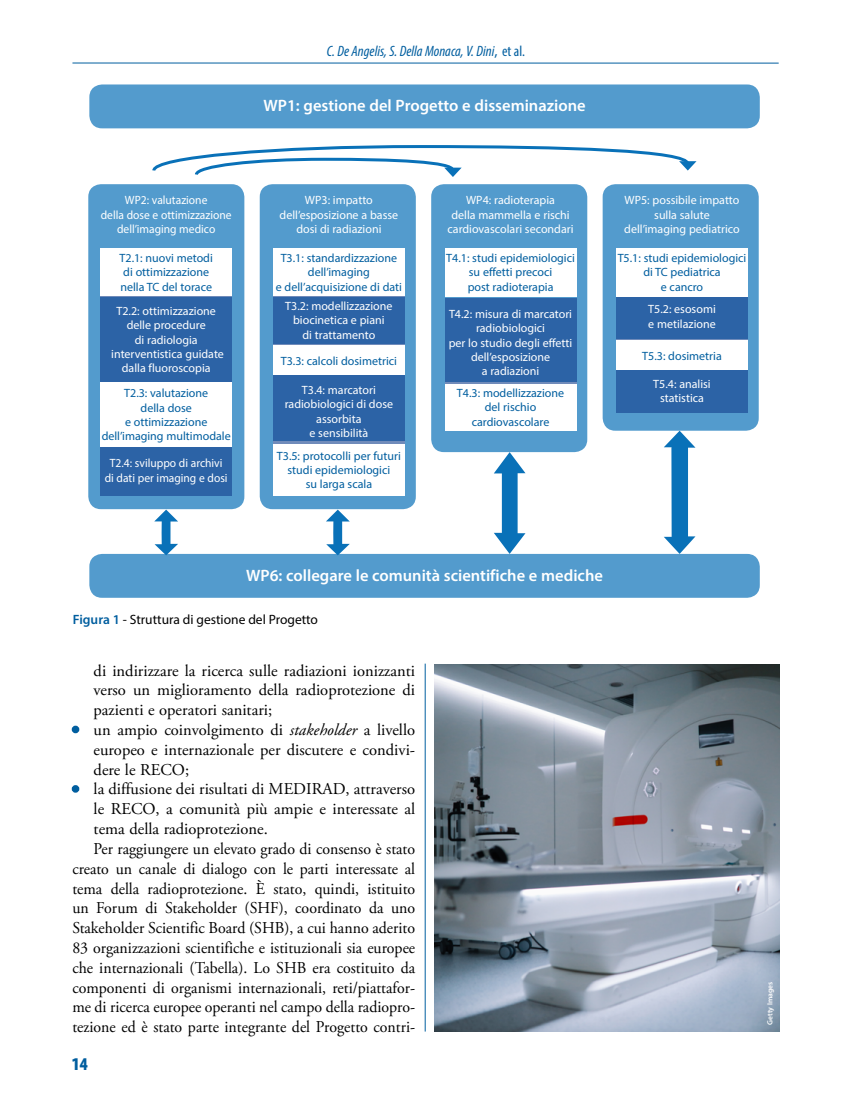
<style>
.page{position:relative;width:851px;height:1106px;background:#fff}
.page>*{position:absolute;margin:0;border:0;box-sizing:border-box;transform-origin:0 0}
.t1{font:900 condensed 18px "Myriad Pro";color:#005e9f}
.t2{font:16.5px "Adobe Garamond Pro";color:#000;scale:.96 1}
.t3{font:16.5px/19.8px "Adobe Garamond Pro";color:#000;text-align:justify}
.t4{font:600 16.5px "Myriad Pro";color:#fff}
.t5{font:italic condensed 15px "Myriad Pro";color:#005e9f}
.t6{font:13.5px "Myriad Pro";color:#000}
.t7{font:12px/14.4px "Myriad Pro";color:#fff;text-align:center}
.t8{font:12px/14.4px "Myriad Pro";color:#005e9f;text-align:center}
.t9{font:12px/14.4px "Myriad Pro";color:#fff;text-align:center;scale:.96 1}
.t10{font:600 7.5px "Myriad Pro";color:#fff}
.s1{font-style:normal;font-stretch:normal}
.s2{font-style:normal}
.s3{font-weight:600;color:#005e9f}
.s4{color:#005e9f}
.s5{font-style:italic}
</style>
<div class="page">
<hr style="left:72px;top:63px;width:706px;height:1px;background:#005e9f">
<hr style="left:425px;top:663px;width:1px;height:368px;background:#005e9f">
<div style="left:72px;top:725px;width:7px;height:8px;border:3px solid #005e9f;border-radius:50%"></div>
<div style="left:72px;top:785px;width:7px;height:7px;border:3px solid #005e9f;border-radius:50%"></div>
<div style="left:88px;top:184px;width:156px;height:325px;background:#539bcd;border-radius:13px"></div>
<div style="left:602px;top:184px;width:156px;height:247px;background:#539bcd;border-radius:13px"></div>
<div style="left:431px;top:184px;width:156px;height:268px;background:#539bcd;border-radius:13px"></div>
<div style="left:260px;top:184px;width:156px;height:325px;background:#539bcd;border-radius:13px"></div>
<div style="left:100px;top:248px;width:132px;height:48px;background:#fff"></div>
<div style="left:273px;top:248px;width:132px;height:48px;background:#fff"></div>
<div style="left:100px;top:382px;width:132px;height:65px;background:#fff"></div>
<div style="left:273px;top:441px;width:132px;height:54px;background:#fff"></div>
<div style="left:444px;top:383px;width:132px;height:48px;background:#fff"></div>
<div style="left:616px;top:340px;width:131px;height:30px;background:#fff"></div>
<div style="left:273px;top:344px;width:132px;height:31px;background:#fff"></div>
<div style="left:273px;top:296px;width:132px;height:48px;background:#2c63a6"></div>
<div style="left:273px;top:375px;width:132px;height:68px;background:#2c63a6"></div>
<div style="left:100px;top:447px;width:132px;height:48px;background:#2c63a6"></div>
<div style="left:100px;top:296px;width:132px;height:86px;background:#2c63a6"></div>
<div style="left:444px;top:297px;width:132px;height:86px;background:#2c63a6"></div>
<div style="left:616px;top:296px;width:131px;height:43px;background:#2c63a6"></div>
<div style="left:616px;top:370px;width:131px;height:43px;background:#2c63a6"></div>
<div style="left:444px;top:248px;width:132px;height:48px;background:#fff"></div>
<div style="left:616px;top:248px;width:131px;height:48px;background:#fff"></div>
<div style="left:89px;top:84px;width:670px;height:44px;background:#539bcd;border-radius:13px"></div>
<svg style="left:152px;top:145px;width:544px;height:32px"></svg>
<div style="left:89px;top:554px;width:670px;height:44px;background:#539bcd;border-radius:13px"></div>
<svg style="left:154px;top:509px;width:24px;height:46px"></svg>
<svg style="left:326px;top:509px;width:24px;height:46px"></svg>
<svg style="left:493px;top:452px;width:32px;height:102px"></svg>
<svg style="left:663px;top:431px;width:32px;height:123px"></svg>
<img style="left:434px;top:664px;width:345px;height:367px">
<p class="t5" style="left:326px;top:42px;width:200px">C. De Angelis, S. Della Monaca, V. Dini<span class="s1">,</span> <span class="s2">et al.</span></p>
<h2 class="t4" style="left:263px;top:95px;width:323px">WP1: gestione del Progetto e disseminazione</h2>
<p class="t9" style="left:101px;top:193px;width:138px">WP2: valutazione<br>della dose e ottimizzazione dell’imaging medico</p>
<p class="t7" style="left:279px;top:193px;width:120px">WP3: impatto dell’esposizione a basse dosi di radiazioni</p>
<p class="t7" style="left:447px;top:193px;width:128px">WP4: radioterapia<br>della mammella e rischi cardiovascolari secondari</p>
<p class="t7" style="left:624px;top:193px;width:117px">WP5: possibile impatto sulla salute dell’imaging pediatrico</p>
<p class="t8" style="left:276px;top:250px;width:128px">T3.1: standardizzazione dell’imaging<br>e dell’acquisizione di dati</p>
<p class="t8" style="left:119px;top:250px;width:95px;text-align:left">T2.1: nuovi metodi di ottimizzazione nella TC del torace</p>
<p class="t8" style="left:446px;top:250px;width:130px">T4.1: studi epidemiologici su effetti precoci<br>post radioterapia</p>
<p class="t8" style="left:617px;top:250px;width:130px">T5.1: studi epidemiologici di TC pediatrica<br>e cancro</p>
<p class="t7" style="left:448px;top:306px;width:125px">T4.2: misura di marcatori radiobiologici<br>per lo studio degli effetti dell’esposizione<br>a radiazioni</p>
<p class="t7" style="left:648px;top:302px;width:69px;text-align:left">T5.2: esosomi e metilazione</p>
<p class="t7" style="left:653px;top:376px;width:59px">T5.4: analisi statistica</p>
<p class="t7" style="left:285px;top:298px;width:109px">T3.2: modellizzazione biocinetica e piani<br>di trattamento</p>
<p class="t7" style="left:111px;top:303px;width:114px">T2.2: ottimizzazione delle procedure<br>di radiologia interventistica guidate dalla fluoroscopia</p>
<p class="t8" style="left:642px;top:348px;width:81px">T5.3: dosimetria</p>
<p class="t8" style="left:281px;top:353px;width:118px">T3.3: calcoli dosimetrici</p>
<p class="t7" style="left:284px;top:382px;width:110px">T3.4: marcatori radiobiologici di dose assorbita<br>e sensibilità</p>
<p class="t8" style="left:457px;top:385px;width:109px">T4.3: modellizzazione del rischio cardiovascolare</p>
<p class="t8" style="left:102px;top:386px;width:130px">T2.3: valutazione<br>della dose<br>e ottimizzazione dell’imaging multimodale</p>
<p class="t9" style="left:105px;top:456px;width:129px">T2.4: sviluppo di archivi di dati per imaging e dosi</p>
<p class="t8" style="left:277px;top:448px;width:125px">T3.5: protocolli per futuri studi epidemiologici<br>su larga scala</p>
<h2 class="t4" style="left:246px;top:564px;width:358px">WP6: collegare le comunità scientifiche e mediche</h2>
<p class="t6" style="left:73px;top:611px;width:247px"><span class="s3">Figura 1</span> - Struttura di gestione del Progetto</p>
<h2 class="t3" style="left:94px;top:661px;width:323px">di indirizzare la ricerca sulle radiazioni ionizzanti verso un miglioramento della radioprotezione di pazienti e operatori sanitari;</h2>
<h2 class="t3" style="left:94px;top:720px;width:323px;text-indent:-21px"><span class="s4">•</span> un ampio coinvolgimento di <span class="s5">stakeholder</span> a livello europeo e internazionale per discutere e condivi&shy;dere le RECO;</h2>
<h2 class="t3" style="left:72px;top:780px;width:344px"><span class="s4">•</span> la diffusione dei risultati di MEDIRAD, attraverso</h2>
<h2 class="t3" style="left:94px;top:799px;width:323px">le RECO, a comunità più ampie e interessate al</h2>
<h2 class="t3" style="left:94px;top:819px;width:176px">tema della radioprotezione.</h2>
<h2 class="t2" style="left:94px;top:838px;width:336px">Per raggiungere un elevato grado di consenso è stato</h2>
<h2 class="t2" style="left:72px;top:858px;width:358px">creato un canale di dialogo con le parti interessate al</h2>
<h2 class="t2" style="left:72px;top:878px;width:358px">tema della radioprotezione. È stato, quindi, istituito</h2>
<h2 class="t2" style="left:72px;top:898px;width:358px">un Forum di Stakeholder (SHF), coordinato da uno</h2>
<h2 class="t2" style="left:72px;top:918px;width:358px">Stakeholder Scientific Board (SHB), a cui hanno aderito</h2>
<h2 class="t2" style="left:72px;top:937px;width:358px">83 organizzazioni scientifiche e istituzionali sia europee</h2>
<h2 class="t2" style="left:72px;top:957px;width:358px">che internazionali (Tabella). Lo SHB era costituito da</h2>
<h2 class="t2" style="left:72px;top:977px;width:358px">componenti di organismi internazionali, reti/piattafor-</h2>
<h2 class="t2" style="left:72px;top:997px;width:358px">me di ricerca europee operanti nel campo della radiopro-</h2>
<h2 class="t2" style="left:72px;top:1017px;width:358px">tezione ed è stato parte integrante del Progetto contri-</h2>
<h1 class="t1" style="left:72px;top:1054px;width:17px">14</h1>
<p class="t10" style="left:765px;top:1024px;width:45px;rotate:-90deg">Getty Images</p>
</div>
